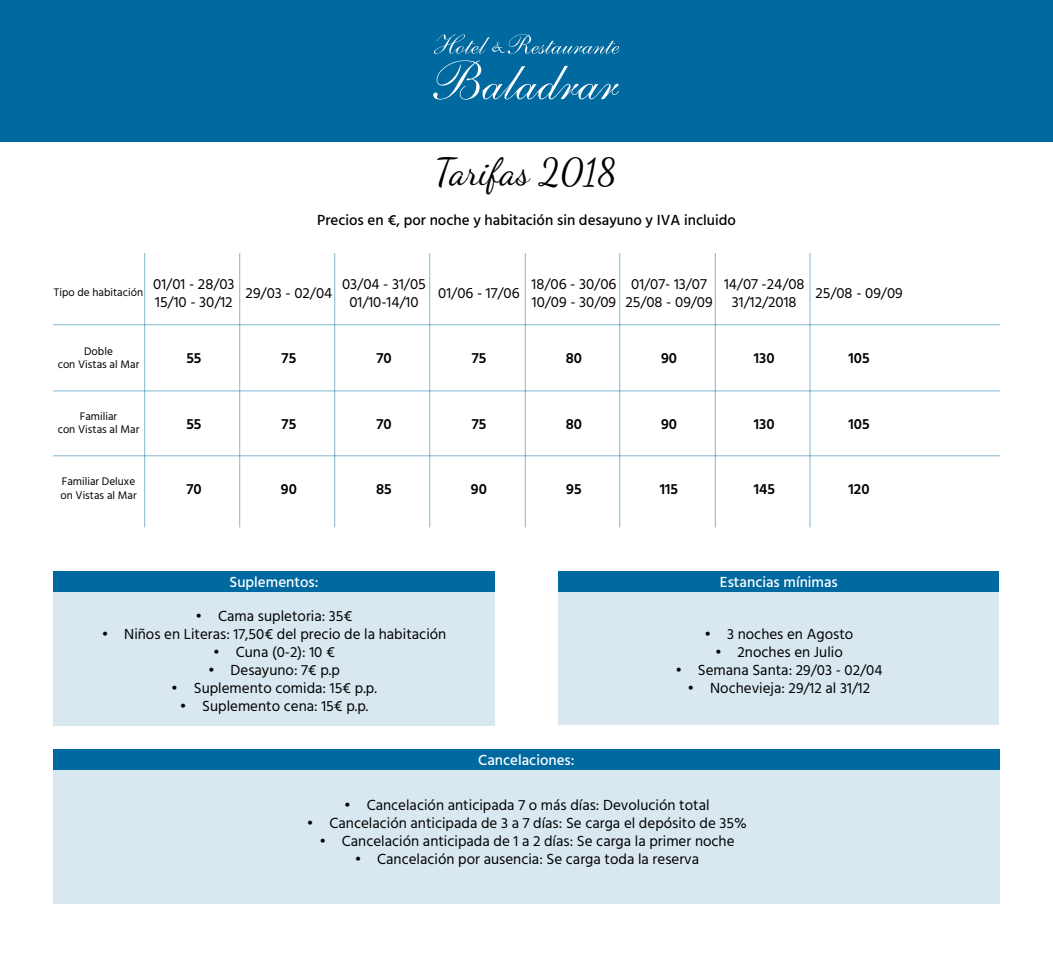
<style>
.page{position:relative;width:1053px;height:957px;background:#fff}
.page>*{position:absolute;margin:0;border:0;box-sizing:border-box;transform-origin:0 0}
.t1{font:37.5px "Dancing Script";color:#000}
.t2{font:15px/18px "Hind";color:#000;text-align:center}
.t3{font:600 15px "Hind";color:#000}
.t4{font:500 15px "Hind";color:#000}
.t5{font:500 15px "Hind";color:#fff}
.t6{font:11.25px/13.5px "Hind";color:#000;text-align:center}
</style>
<div class="page">
<hr style="left:144px;top:253px;width:1px;height:274px;background:#0069a0">
<hr style="left:239px;top:253px;width:1px;height:274px;background:#0069a0">
<hr style="left:334px;top:253px;width:1px;height:274px;background:#0069a0">
<hr style="left:429px;top:253px;width:1px;height:274px;background:#0069a0">
<hr style="left:524px;top:253px;width:2px;height:274px;background:#0069a0">
<hr style="left:619px;top:253px;width:1px;height:274px;background:#0069a0">
<hr style="left:714px;top:253px;width:2px;height:274px;background:#0069a0">
<hr style="left:809px;top:253px;width:1px;height:274px;background:#0069a0">
<hr style="left:53px;top:324px;width:946px;height:1px;background:#0069a0">
<hr style="left:53px;top:390px;width:946px;height:1px;background:#0069a0">
<hr style="left:53px;top:455px;width:946px;height:1px;background:#0069a0">
<div style="left:53px;top:592px;width:442px;height:134px;background:#d9e8f0"></div>
<div style="left:53px;top:770px;width:946px;height:134px;background:#d9e8f0"></div>
<div style="left:558px;top:591px;width:441px;height:134px;background:#d9e8f0"></div>
<div style="left:0;top:0;width:1052px;height:141px;background:#0069a0"></div>
<svg style="left:433px;top:60px;width:186px;height:40px"></svg>
<svg style="left:434px;top:34px;width:185px;height:20px"></svg>
<div style="left:53px;top:571px;width:442px;height:21px;background:#0069a0"></div>
<div style="left:53px;top:749px;width:946px;height:21px;background:#0069a0"></div>
<div style="left:558px;top:571px;width:441px;height:21px;background:#0069a0"></div>
<h1 class="t1" style="left:435px;top:150px;width:184px">Tarifas 2018</h1>
<p class="t4" style="left:317px;top:210px;width:420px">Precios en €, por noche y habitación sin desayuno y IVA incluido</p>
<p class="t6" style="left:54px;top:286px;width:91px">Tipo de habitación</p>
<p class="t2" style="left:153px;top:276px;width:83px;text-align:left">01/01 - 28/03<br>15/10 - 30/12</p>
<p class="t2" style="left:246px;top:285px;width:88px">29/03 - 02/04</p>
<p class="t2" style="left:342px;top:276px;width:85px">03/04 - 31/05<br>01/10-14/10</p>
<p class="t2" style="left:438px;top:285px;width:83px">01/06 - 17/06</p>
<p class="t2" style="left:531px;top:276px;width:86px;text-align:left">18/06 - 30/06<br>10/09 - 30/09</p>
<p class="t2" style="left:625px;top:276px;width:89px">01/07- 13/07<br>25/08 - 09/09</p>
<p class="t2" style="left:724px;top:276px;width:82px">14/07 -24/08<br>31/12/2018</p>
<p class="t2" style="left:815px;top:285px;width:89px">25/08 - 09/09</p>
<p class="t6" style="left:58px;top:345px;width:83px">Doble<br>con Vistas al Mar</p>
<p class="t3" style="left:186px;top:349px;width:17px">55</p>
<p class="t3" style="left:281px;top:349px;width:16px">75</p>
<p class="t3" style="left:376px;top:349px;width:17px">70</p>
<p class="t3" style="left:471px;top:349px;width:16px">75</p>
<p class="t3" style="left:566px;top:349px;width:18px">80</p>
<p class="t3" style="left:661px;top:349px;width:18px">90</p>
<p class="t3" style="left:753px;top:349px;width:22px">130</p>
<p class="t3" style="left:848px;top:349px;width:23px">105</p>
<p class="t6" style="left:58px;top:410px;width:83px">Familiar<br>con Vistas al Mar</p>
<p class="t3" style="left:186px;top:415px;width:17px">55</p>
<p class="t3" style="left:281px;top:415px;width:16px">75</p>
<p class="t3" style="left:376px;top:415px;width:17px">70</p>
<p class="t3" style="left:471px;top:414px;width:16px">75</p>
<p class="t3" style="left:566px;top:414px;width:18px">80</p>
<p class="t3" style="left:661px;top:414px;width:18px">90</p>
<p class="t3" style="left:753px;top:414px;width:22px">130</p>
<p class="t3" style="left:848px;top:414px;width:23px">105</p>
<p class="t6" style="left:60px;top:475px;width:78px;text-align:left">Familiar Deluxe on Vistas al Mar</p>
<p class="t3" style="left:186px;top:480px;width:17px">70</p>
<p class="t3" style="left:281px;top:480px;width:18px">90</p>
<p class="t3" style="left:376px;top:480px;width:17px">85</p>
<p class="t3" style="left:471px;top:480px;width:18px">90</p>
<p class="t3" style="left:566px;top:480px;width:17px">95</p>
<p class="t3" style="left:659px;top:480px;width:20px">115</p>
<p class="t3" style="left:753px;top:480px;width:23px">145</p>
<p class="t3" style="left:848px;top:480px;width:23px">120</p>
<p class="t5" style="left:229px;top:572px;width:91px">Suplementos:</p>
<p class="t5" style="left:720px;top:572px;width:119px">Estancias mínimas</p>
<p class="t2" style="left:196px;top:608px;width:158px">• Cama supletoria: 35€</p>
<p class="t2" style="left:102px;top:626px;width:346px">• Niños en Literas: 17,50€ del precio de la habitación</p>
<p class="t2" style="left:213px;top:644px;width:123px">• Cuna (0-2): 10 €</p>
<p class="t2" style="left:208px;top:662px;width:133px">• Desayuno: 7€ p.p</p>
<p class="t2" style="left:171px;top:680px;width:207px">• Suplemento comida: 15€ p.p.</p>
<p class="t2" style="left:180px;top:698px;width:190px">• Suplemento cena: 15€ p.p.</p>
<p class="t5" style="left:478px;top:750px;width:98px">Cancelaciones:</p>
<p class="t2" style="left:704px;top:626px;width:150px">• 3 noches en Agosto</p>
<p class="t2" style="left:715px;top:644px;width:129px">• 2noches en Julio</p>
<p class="t2" style="left:675px;top:662px;width:209px">• Semana Santa: 29/03 - 02/04</p>
<p class="t2" style="left:687px;top:680px;width:184px">• Nochevieja: 29/12 al 31/12</p>
<p class="t2" style="left:344px;top:796px;width:367px">• Cancelación anticipada 7 o más días: Devolución total</p>
<p class="t2" style="left:307px;top:814px;width:441px">• Cancelación anticipada de 3 a 7 días: Se carga el depósito de 35%</p>
<p class="t2" style="left:319px;top:832px;width:416px">• Cancelación anticipada de 1 a 2 días: Se carga la primer noche</p>
<p class="t2" style="left:354px;top:850px;width:346px">• Cancelación por ausencia: Se carga toda la reserva</p>
</div>
